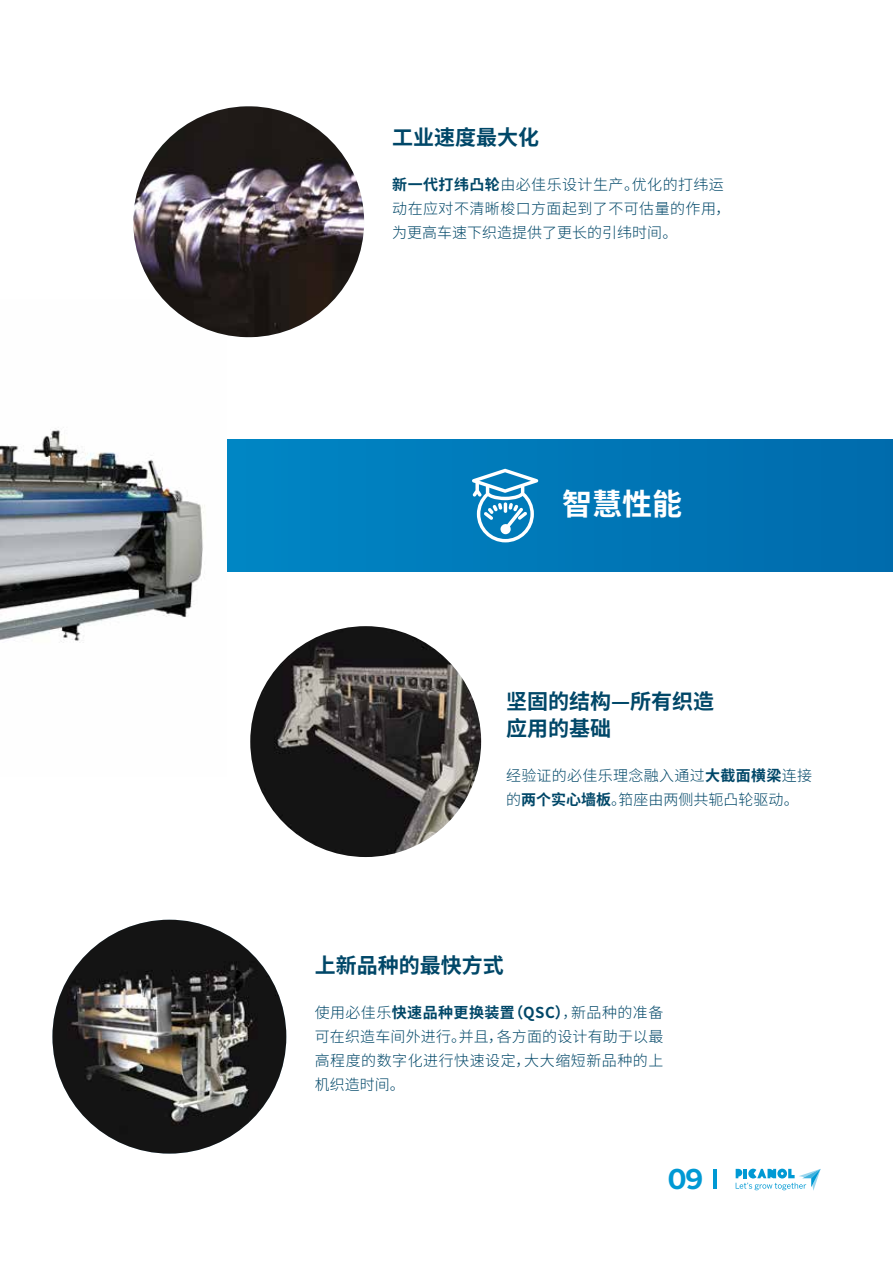
<style>
.page{position:relative;width:893px;height:1263px;background:#fff}
.page>*{position:absolute;margin:0;border:0;box-sizing:border-box;transform-origin:0 0}
.t1{font:700 30px "Source Han Sans CN";color:#fff}
.t2{font:700 27px "Benton Sans";color:#0099d4}
.t3{font:700 21px/27px "Source Han Sans CN";color:#004768}
.t4{font:300 15px/24px "Source Han Sans CN";letter-spacing:.02em;color:#004768}
.s1{font-weight:700}
</style>
<div class="page">
<div style="left:0;top:440px;width:893px;height:131px;background:linear-gradient(to bottom,#0078b8,#0078b8)"></div>
<svg style="left:472px;top:469px;width:66px;height:73px"></svg>
<img style="left:0;top:330px;width:227px;height:313px">
<img style="left:250px;top:626px;width:231px;height:231px;border-radius:115px">
<img style="left:133px;top:106px;width:231px;height:231px;border-radius:114px">
<img style="left:52px;top:920px;width:234px;height:233px;border-radius:117px">
<svg style="left:736px;top:1168px;width:85px;height:23px"></svg>
<hr style="left:713px;top:1169px;width:4px;height:20px;background:#0099d4">
<h3 class="t3" style="left:392px;top:124px;width:148px">工业速度最大化</h3>
<p class="t4" style="left:392px;top:172px;width:340px"><span class="s1">新一代打纬凸轮</span>由必佳乐设计生产。优化的打纬运动在应对不清晰梭口方面起到了不可估量的作用，为更高车速下织造提供了更长的引纬时间。</p>
<h1 class="t1" style="left:562px;top:487px;width:121px">智慧性能</h1>
<h3 class="t3" style="left:506px;top:688px;width:210px">坚固的结构—所有织造应用的基础</h3>
<p class="t4" style="left:506px;top:763px;width:308px">经验证的必佳乐理念融入通过<span class="s1">大截面横梁</span>连接的<span class="s1">两个实心墙板</span>。筘座由两侧共轭凸轮驱动。</p>
<h3 class="t3" style="left:315px;top:952px;width:190px">上新品种的最快方式</h3>
<p class="t4" style="left:315px;top:1000px;width:350px;text-align:justify">使用必佳乐<span class="s1">快速品种更换装置（QSC）</span>，新品种的准备可在织造车间外进行。并且，各方面的设计有助于以最高程度的数字化进行快速设定，大大缩短新品种的上机织造时间。</p>
<h2 class="t2" style="left:668px;top:1162px;width:37px">09</h2>
</div>
